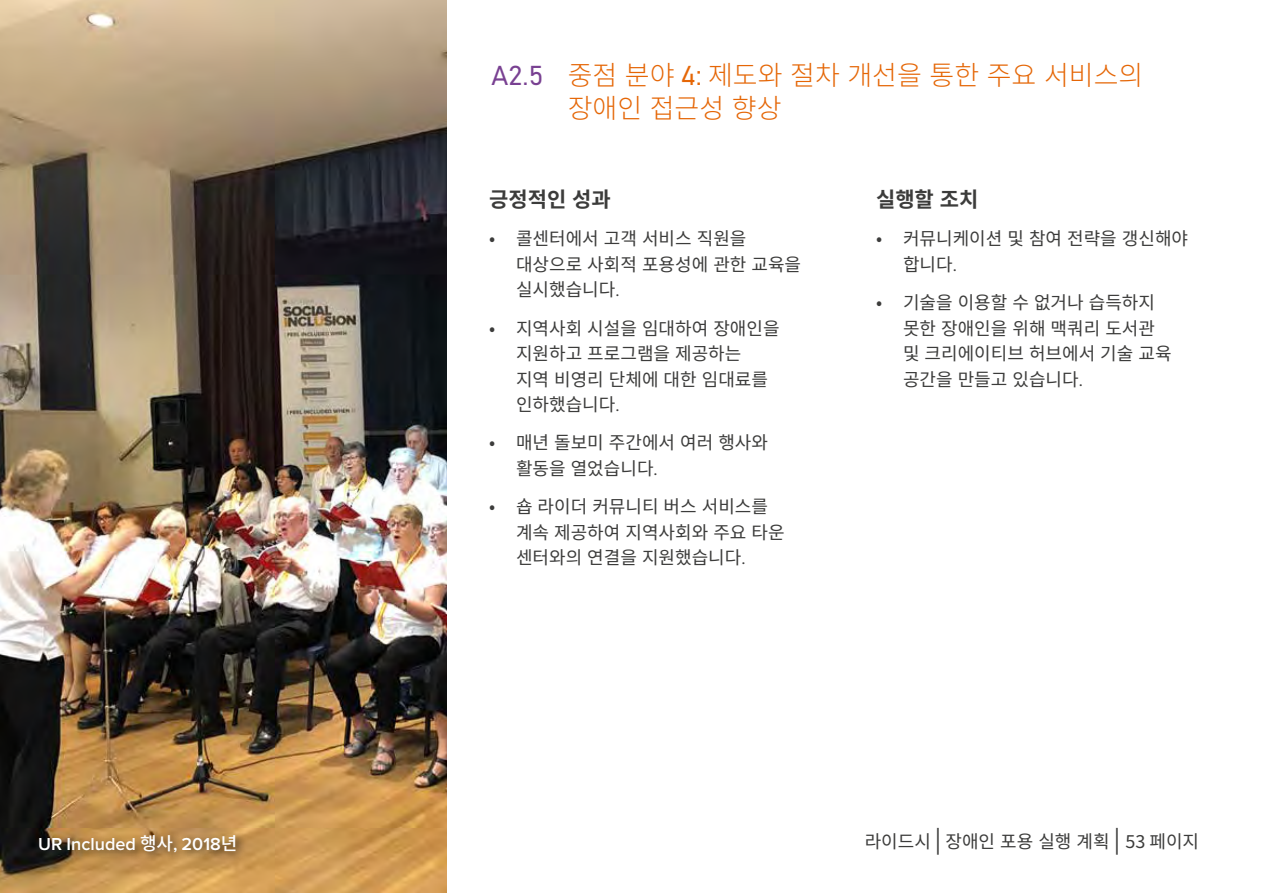
<style>
.page{position:relative;width:1263px;height:893px;background:#fff}
.page>*{position:absolute;margin:0;border:0;box-sizing:border-box;transform-origin:0 0}
.t1{font:300 27px/32.4px "Noto Sans KR";color:#e56606}
.t2{font:700 21px "Noto Sans KR";color:#3c3c3b}
.t3{font:18px/25.5px "Noto Sans KR";color:#3c3c3b}
.t4{font:600 18px "Proxima Nova";color:#fff}
.s1{font-family:"Noto Sans KR";font-weight:500}
.s2{font-family:"Bahnschrift";font-weight:400;color:#794192}
.s3{font-family:"Bahnschrift";font-weight:400}
.s4{font-family:"Proxima Nova"}
.s5{font-size:24px}
</style>
<div class="page">
<img style="left:0;top:0;width:446px;height:893px">
<div style="left:34px;top:830px;width:212px;height:33px;background:#000;opacity:.75"></div>
<p class="t4" style="left:38px;top:836px;width:201px">UR Included <span class="s1">행사</span>, 2018<span class="s1">년</span></p>
<h1 class="t1" style="left:568px;top:60px;width:577px;text-indent:-76px"><span class="s2">A2.5</span> 중점 분야 <span class="s3">4:</span> 제도와 절차 개선을 통한 주요 서비스의 장애인 접근성 향상</h1>
<p class="t2" style="left:489px;top:188px;width:123px">긍정적인 성과</p>
<p class="t3" style="left:516px;top:226px;width:287px;text-indent:-27px">• 콜센터에서 고객 서비스 직원을 대상으로 사회적 포용성에 관한 교육을 실시했습니다<span class="s4">.</span></p>
<p class="t3" style="left:516px;top:316px;width:265px;text-indent:-27px">• 지역사회 시설을 임대하여 장애인을 지원하고 프로그램을 제공하는<br>지역 비영리 단체에 대한 임대료를 인하했습니다<span class="s4">.</span></p>
<p class="t3" style="left:516px;top:430px;width:253px;text-indent:-27px">• 매년 돌보미 주간에서 여러 행사와 활동을 열었습니다<span class="s4">.</span></p>
<p class="t3" style="left:516px;top:494px;width:270px;text-indent:-27px">• 숍 라이더 커뮤니티 버스 서비스를 계속 제공하여 지역사회와 주요 타운 센터와의 연결을 지원했습니다<span class="s4">.</span></p>
<p class="t2" style="left:876px;top:188px;width:104px">실행할 조치</p>
<p class="t3" style="left:903px;top:226px;width:287px;text-indent:-27px">• 커뮤니케이션 및 참여 전략을 갱신해야 합니다<span class="s4">.</span></p>
<p class="t3" style="left:903px;top:290px;width:270px;text-indent:-27px">• 기술을 이용할 수 없거나 습득하지 못한 장애인을 위해 맥쿼리 도서관 및 크리에이티브 허브에서 기술 교육 공간을 만들고 있습니다<span class="s4">.</span></p>
<p class="t3" style="left:865px;top:829px;width:336px">라이드시 <span class="s5">|</span> 장애인 포용 실행 계획 <span class="s5">|</span> 53 페이지</p>
</div>
